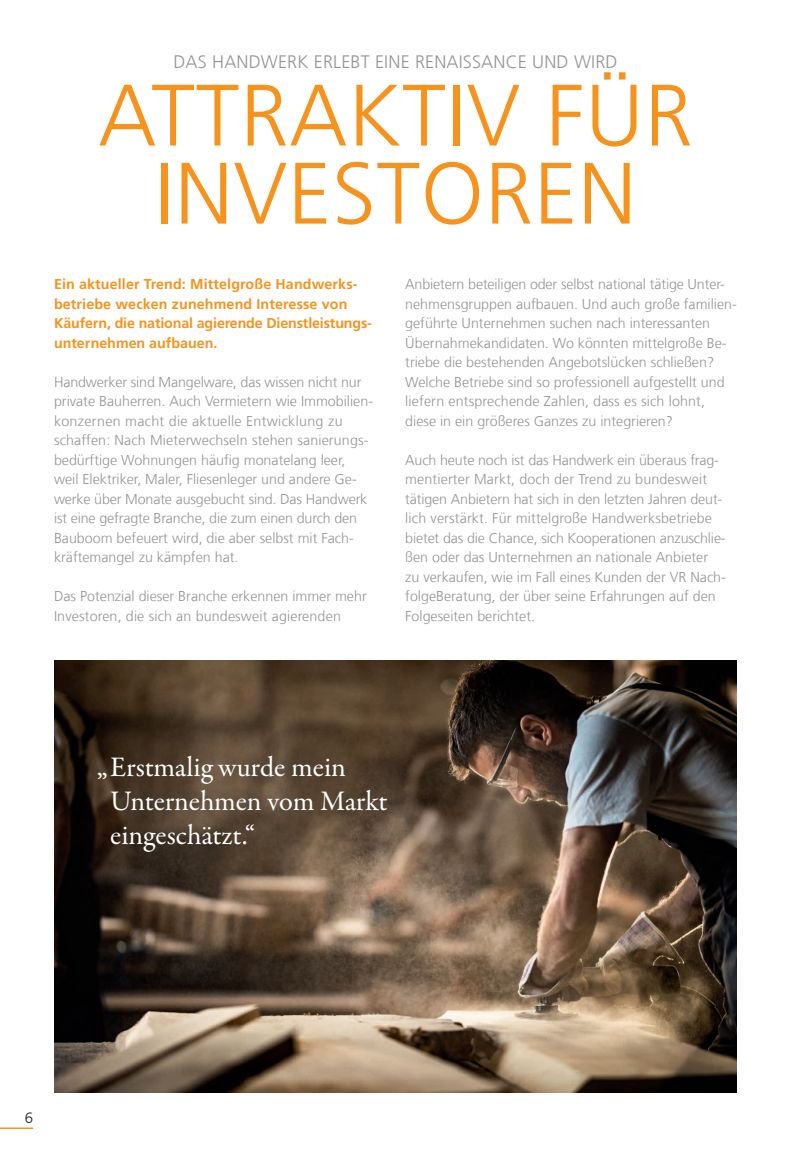
<style>
.page{position:relative;width:791px;height:1161px;background:#fff}
.page>*{position:absolute;margin:0;border:0;box-sizing:border-box;transform-origin:0 0}
.t1{font:300 87px/78px "Frutiger DZPB";letter-spacing:.01em;color:#f7931d;text-align:center}
.t2{font:28.5px/34.2px "Garamond Premr Pro";letter-spacing:-.005em;color:#fff}
.t3{font:300 18px "Frutiger DZPB";letter-spacing:.01em;color:#939598}
.t4{font:300 15px "Frutiger DZPB";color:#231f20}
.t5{font:300 14.25px/19.5px "Frutiger DZPB";color:#939598}
.t6{font:700 14.25px/19.5px "Frutiger DZPB";letter-spacing:.01em;color:#f7931d}
</style>
<div class="page">
<img style="left:54px;top:660px;width:683px;height:433px">
<hr style="left:0;top:1127px;width:33px;height:2px;background:#f7931d">
<p class="t3" style="left:173px;top:51px;width:446px">DAS HANDWERK ERLEBT EINE RENAISSANCE UND WIRD</p>
<h1 class="t1" style="left:98px;top:77px;width:596px">ATTRAKTIV FÜR<br>INVESTOREN</h1>
<p class="t6" style="left:54px;top:275px;width:319px">Ein aktueller Trend: Mittelgroße Handwerks&shy;betriebe wecken zunehmend Interesse von Käufern, die national agierende Dienstleistungs&shy;unternehmen aufbauen.</p>
<p class="t5" style="left:54px;top:372px;width:321px">Handwerker sind Mangelware, das wissen nicht nur private Bauherren. Auch Vermietern wie Immobilien&shy;konzernen macht die aktuelle Entwicklung zu schaffen: Nach Mieterwechseln stehen sanierungs&shy;bedürftige Wohnungen häufig monatelang leer, weil Elektriker, Maler, Fliesenleger und andere Ge&shy;werke über Monate ausgebucht sind. Das Handwerk ist eine gefragte Branche, die zum einen durch den Bauboom befeuert wird, die aber selbst mit Fach&shy;kräftemangel zu kämpfen hat.</p>
<p class="t5" style="left:54px;top:587px;width:314px">Das Potenzial dieser Branche erkennen immer mehr<br>Investoren, die sich an bundesweit agierenden</p>
<p class="t5" style="left:405px;top:275px;width:333px">Anbietern beteiligen oder selbst national tätige Unter&shy;nehmensgruppen aufbauen. Und auch große familien&shy;geführte Unternehmen suchen nach interessanten Übernahmekandidaten. Wo könnten mittelgroße Be&shy;triebe die bestehenden Angebotslücken schließen?<br>Welche Betriebe sind so professionell aufgestellt und liefern entsprechende Zahlen, dass es sich lohnt, diese in ein größeres Ganzes zu integrieren?</p>
<p class="t5" style="left:405px;top:450px;width:322px">Auch heute noch ist das Handwerk ein überaus frag&shy;mentierter Markt, doch der Trend zu bundesweit tätigen Anbietern hat sich in den letzten Jahren deut&shy;lich verstärkt. Für mittelgroße Handwerksbetriebe bietet das die Chance, sich Kooperationen anzuschlie&shy;ßen oder das Unternehmen an nationale Anbieter<br>zu verkaufen, wie im Fall eines Kunden der VR Nach&shy;folgeBeratung, der über seine Erfahrungen auf den Folgeseiten berichtet.</p>
<h2 class="t2" style="left:110px;top:750px;width:279px;text-indent:-14px">„Erstmalig wurde mein<br>Unternehmen vom Markt eingeschätzt.“</h2>
<p class="t4" style="left:25px;top:1109px;width:10px">6</p>
</div>
